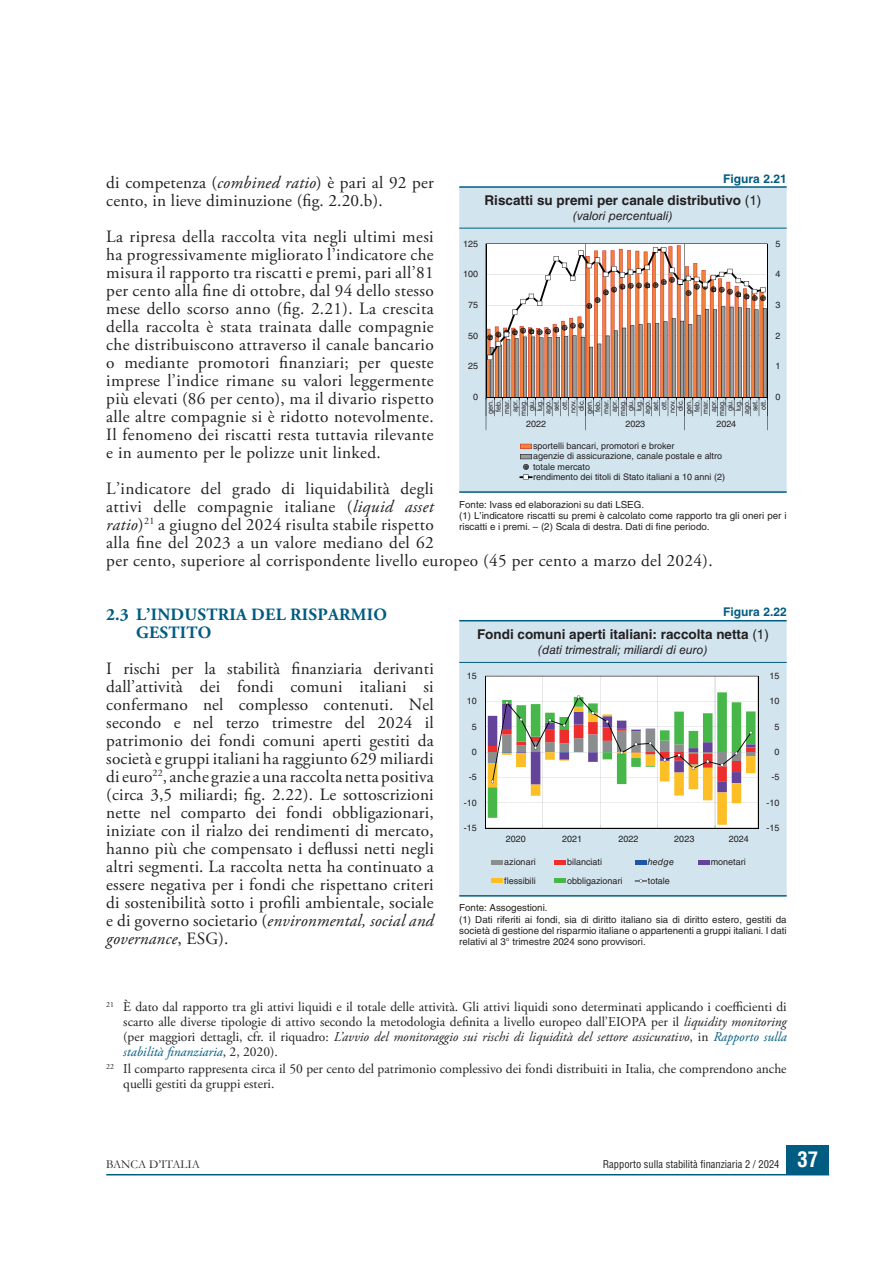
<style>
.page{position:relative;width:893px;height:1263px;background:#fff}
.page>*{position:absolute;margin:0;border:0;box-sizing:border-box;transform-origin:0 0}
.RSF_TESTO-Paragrafo{font:17.25px/18px "Adobe Garamond Pro";letter-spacing:.02em;color:#231f20}
.RSF_TESTO-Sotto_Tito{font:700 17.25px/18px "Adobe Garamond Pro";letter-spacing:.015em;color:#005c81}
.RSF_TESTO-Nota{font:13.5px/15px "Adobe Garamond Pro";color:#231f20;text-align:justify}
.RSF_TAB_FIG-Titolo{font:700 13.5px "Helvetica LT Std";color:#231f20}
.ER-FIGURA_Titolo{font:700 13.5px "Helvetica LT Std";color:#231f20}
.RSF_TAB_FIG-Sottotit{font:italic 12px "Helvetica LT Std";color:#231f20}
.t1{font:12px "Garamond";color:#231f20}
.RSF_TAB_FIG-Numero{font:700 12px "Helvetica LT Std";color:#005c81}
.ER-FIGURA_Numero{font:700 12px "Helvetica LT Std";color:#005c81}
.t2{font:condensed 10.5px "Helvetica LT Std";color:#231f20}
.RSF_TAB_FIG-Nota{font:9.75px/11.2px "Helvetica LT Std";color:#231f20;text-align:justify}
.t3{font:9px/10.4px "Helvetica LT Std";letter-spacing:.005em;color:#231f20}
.t4{font:italic 9px "Helvetica LT Std";letter-spacing:.005em;color:#231f20}
.t5{font:7.2px/8.2px "Helvetica LT Std";color:#231f20;text-align:right}
.s1{font-weight:400}
.s2{font-style:italic}
.s3{font-style:italic;color:#005c81}
</style>
<div class="page">
<div style="left:787px;top:1145px;width:42px;height:29px;background:#005c81"></div>
<hr style="left:106px;top:1174px;width:723px;height:1px;background:#005c81">
<div style="left:459px;top:621px;width:328px;height:274px;background:#d2e4ee"></div>
<hr style="left:459px;top:620px;width:328px;height:1px;background:#005c81">
<hr style="left:459px;top:895px;width:328px;height:1px;background:#005c81">
<hr style="left:459px;top:662px;width:328px;height:1px;background:#005c81">
<div style="left:491px;top:860px;width:12px;height:5px;background:#8b8e8f"></div>
<div style="left:554px;top:860px;width:12px;height:5px;background:#ee2d2d"></div>
<div style="left:635px;top:860px;width:12px;height:5px;background:#1e56a6"></div>
<div style="left:698px;top:860px;width:11px;height:5px;background:#64439b"></div>
<hr style="left:491px;top:879px;width:12px;height:4px;background:#fdbe26">
<hr style="left:554px;top:879px;width:12px;height:4px;background:#48b749">
<svg style="left:635px;top:879px;width:12px;height:3px"></svg>
<hr style="left:758px;top:676px;width:1px;height:152px;background:#000001">
<hr style="left:485px;top:828px;width:273px;height:1px;background:#000001">
<svg style="left:485px;top:676px;width:273px;height:152px"></svg>
<div style="left:459px;top:188px;width:328px;height:303px;background:#d2e4ee"></div>
<hr style="left:459px;top:186px;width:328px;height:2px;background:#005c81">
<hr style="left:459px;top:228px;width:328px;height:1px;background:#005c81">
<hr style="left:459px;top:491px;width:328px;height:2px;background:#005c81">
<svg style="left:519px;top:444px;width:14px;height:36px"></svg>
<hr style="left:486px;top:244px;width:1px;height:186px;background:#000001">
<hr style="left:585px;top:244px;width:1px;height:186px;background:#000001">
<hr style="left:684px;top:244px;width:1px;height:186px;background:#000001">
<hr style="left:767px;top:244px;width:1px;height:186px;background:#000001">
<svg style="left:486px;top:243px;width:282px;height:173px"></svg>
<h3 class="ER-FIGURA_Numero" style="left:723px;top:171px;width:65px">Figura 2.21</h3>
<h3 class="ER-FIGURA_Titolo" style="left:484px;top:192px;width:278px">Riscatti su premi per canale distributivo <span class="s1">(1)</span></h3>
<p class="RSF_TAB_FIG-Sottotit" style="left:573px;top:208px;width:101px">(valori percentuali)</p>
<p class="RSF_TESTO-Paragrafo" style="left:106px;top:174px;width:329px">di competenza (<span class="s2">combined ratio</span>) è pari al 92 per cento, in lieve diminuzione (fig. 2.20.b).</p>
<p class="RSF_TESTO-Paragrafo" style="left:106px;top:228px;width:329px;text-align:justify">La ripresa della raccolta vita negli ultimi mesi ha progressivamente migliorato l’indicatore che misura il rapporto tra riscatti e premi, pari all’81 per cento alla fine di ottobre, dal 94 dello stesso mese dello scorso anno (fig. 2.21). La crescita della raccolta è stata trainata dalle compagnie che distribuiscono attraverso il canale bancario o mediante promotori finanziari; per queste imprese l’indice rimane su valori leggermente più elevati (86 per cento), ma il divario rispetto alle altre compagnie si è ridotto notevolmente.<br>Il fenomeno dei riscatti resta tuttavia rilevante e in aumento per le polizze unit linked.</p>
<p class="RSF_TESTO-Paragrafo" style="left:106px;top:480px;width:608px">L’indicatore del grado di liquidabilità degli<br>attivi delle compagnie italiane (<span class="s2">liquid asset<br>ratio</span>)<sup>21</sup> a giugno del 2024 risulta stabile rispetto<br>alla fine del 2023 a un valore mediano del 62<br>per cento, superiore al corrispondente livello europeo (45 per cento a marzo del 2024).</p>
<h2 class="RSF_TESTO-Sotto_Tito" style="left:136px;top:606px;width:252px;text-indent:-30px">2.3 L’INDUSTRIA DEL RISPARMIO<br>GESTITO</h2>
<p class="RSF_TESTO-Paragrafo" style="left:106px;top:660px;width:329px;text-align:justify">I rischi per la stabilità finanziaria derivanti dall’attività dei fondi comuni italiani si confermano nel complesso contenuti. Nel secondo e nel terzo trimestre del 2024 il patrimonio dei fondi comuni aperti gestiti da società e gruppi italiani ha raggiunto 629 miliardi di euro<sup>22</sup>, anche grazie a una raccolta netta positiva (circa 3,5 miliardi; fig. 2.22). Le sottoscrizioni nette nel comparto dei fondi obbligazionari, iniziate con il rialzo dei rendimenti di mercato, hanno più che compensato i deflussi netti negli altri segmenti. La raccolta netta ha continuato a essere negativa per i fondi che rispettano criteri di sostenibilità sotto i profili ambientale, sociale e di governo societario (<span class="s2">environmental, social and governance</span>, ESG).</p>
<p class="t3" style="left:463px;top:238px;width:16px">125</p>
<p class="t3" style="left:775px;top:238px;width:7px">5</p>
<p class="t3" style="left:463px;top:269px;width:16px">100</p>
<p class="t3" style="left:775px;top:269px;width:7px">4</p>
<p class="t3" style="left:775px;top:300px;width:7px">3</p>
<p class="t3" style="left:468px;top:300px;width:12px">75</p>
<p class="t3" style="left:468px;top:330px;width:12px">50</p>
<p class="t3" style="left:775px;top:330px;width:7px">2</p>
<p class="t3" style="left:468px;top:361px;width:12px">25</p>
<p class="t3" style="left:775px;top:361px;width:7px">1</p>
<p class="t3" style="left:473px;top:392px;width:7px">0</p>
<p class="t3" style="left:775px;top:392px;width:7px">0</p>
<p class="t5" style="left:486px;top:416px;width:18px;rotate:-90deg">gen. feb. mar. apr. mag. giu. lug. ago. set. ott. nov. dic. gen. feb. mar. apr. mag. giu. lug. ago. set. ott. nov. dic. gen. feb. mar. apr. mag. giu. lug. ago. set. ott.</p>
<p class="t3" style="left:526px;top:418px;width:21px">2022</p>
<p class="t3" style="left:625px;top:418px;width:21px">2023</p>
<p class="t3" style="left:716px;top:418px;width:21px">2024</p>
<p class="t3" style="left:533px;top:441px;width:194px">sportelli bancari, promotori e broker<br>agenzie di assicurazione, canale postale e altro totale mercato<br>rendimento dei titoli di Stato italiani a 10 anni (2)</p>
<p class="RSF_TAB_FIG-Nota" style="left:459px;top:498px;width:186px">Fonte: Ivass ed elaborazioni su dati LSEG.</p>
<p class="RSF_TAB_FIG-Nota" style="left:459px;top:510px;width:329px">(1) L’indicatore riscatti su premi è calcolato come rapporto tra gli oneri per i riscatti e i premi. – (2) Scala di destra. Dati di fine periodo.</p>
<h2 class="RSF_TAB_FIG-Numero" style="left:723px;top:605px;width:65px">Figura 2.22</h2>
<h2 class="RSF_TAB_FIG-Titolo" style="left:477px;top:626px;width:293px">Fondi comuni aperti italiani: raccolta netta <span class="s1">(1)</span></h2>
<p class="RSF_TAB_FIG-Sottotit" style="left:538px;top:643px;width:171px">(dati trimestrali; miliardi di euro)</p>
<p class="t3" style="left:467px;top:670px;width:12px">15</p>
<p class="t3" style="left:769px;top:670px;width:12px">15</p>
<p class="t3" style="left:467px;top:696px;width:12px">10</p>
<p class="t3" style="left:769px;top:696px;width:12px">10</p>
<p class="t3" style="left:472px;top:721px;width:7px">5</p>
<p class="t3" style="left:775px;top:721px;width:7px">5</p>
<p class="t3" style="left:775px;top:746px;width:7px">0</p>
<p class="t3" style="left:472px;top:746px;width:7px">0</p>
<p class="t3" style="left:469px;top:772px;width:9px">-5</p>
<p class="t3" style="left:772px;top:772px;width:9px">-5</p>
<p class="t3" style="left:767px;top:797px;width:15px">-10</p>
<p class="t3" style="left:464px;top:797px;width:15px">-10</p>
<p class="t3" style="left:464px;top:823px;width:15px">-15</p>
<p class="t3" style="left:767px;top:823px;width:15px">-15</p>
<p class="t3" style="left:506px;top:834px;width:22px">2020</p>
<p class="t3" style="left:562px;top:834px;width:22px">2021</p>
<p class="t3" style="left:618px;top:834px;width:22px">2022</p>
<p class="t3" style="left:674px;top:834px;width:22px">2023</p>
<p class="t3" style="left:729px;top:834px;width:22px">2024</p>
<p class="t3" style="left:504px;top:857px;width:33px">azionari</p>
<p class="t3" style="left:567px;top:857px;width:37px">bilanciati</p>
<p class="t4" style="left:648px;top:856px;width:28px">hedge</p>
<p class="t3" style="left:711px;top:857px;width:37px">monetari</p>
<p class="t3" style="left:504px;top:875px;width:33px">flessibili</p>
<p class="t3" style="left:567px;top:875px;width:57px">obbligazionari</p>
<p class="t3" style="left:648px;top:875px;width:23px">totale</p>
<p class="RSF_TAB_FIG-Nota" style="left:459px;top:902px;width:90px">Fonte: Assogestioni.</p>
<p class="RSF_TAB_FIG-Nota" style="left:459px;top:913px;width:329px">(1) Dati riferiti ai fondi, sia di diritto italiano sia di diritto estero, gestiti da società di gestione del risparmio italiane o appartenenti a gruppi italiani. I dati relativi al 3° trimestre 2024 sono provvisori.</p>
<p class="RSF_TESTO-Nota" style="left:123px;top:1000px;width:665px;text-indent:-17px"><sup>21</sup> È dato dal rapporto tra gli attivi liquidi e il totale delle attività. Gli attivi liquidi sono determinati applicando i coefficienti di scarto alle diverse tipologie di attivo secondo la metodologia definita a livello europeo dall’EIOPA per il <span class="s2">liquidity monitoring </span>(per maggiori dettagli, cfr. il riquadro: <span class="s2">L’avvio del monitoraggio sui rischi di liquidità del settore assicurativo</span>, in <span class="s3">Rapporto sulla stabilità finanziaria</span>, 2, 2020).</p>
<p class="RSF_TESTO-Nota" style="left:123px;top:1062px;width:665px;text-indent:-17px"><sup>22</sup> Il comparto rappresenta circa il 50 per cento del patrimonio complessivo dei fondi distribuiti in Italia, che comprendono anche quelli gestiti da gruppi esteri.</p>
<p class="t1" style="left:106px;top:1156px;width:95px">BANCA D’ITALIA</p>
<p class="t2" style="left:603px;top:1158px;width:217px">Rapporto sulla stabilità finanziaria 2 / 2024 <sup>37</sup></p>
</div>
